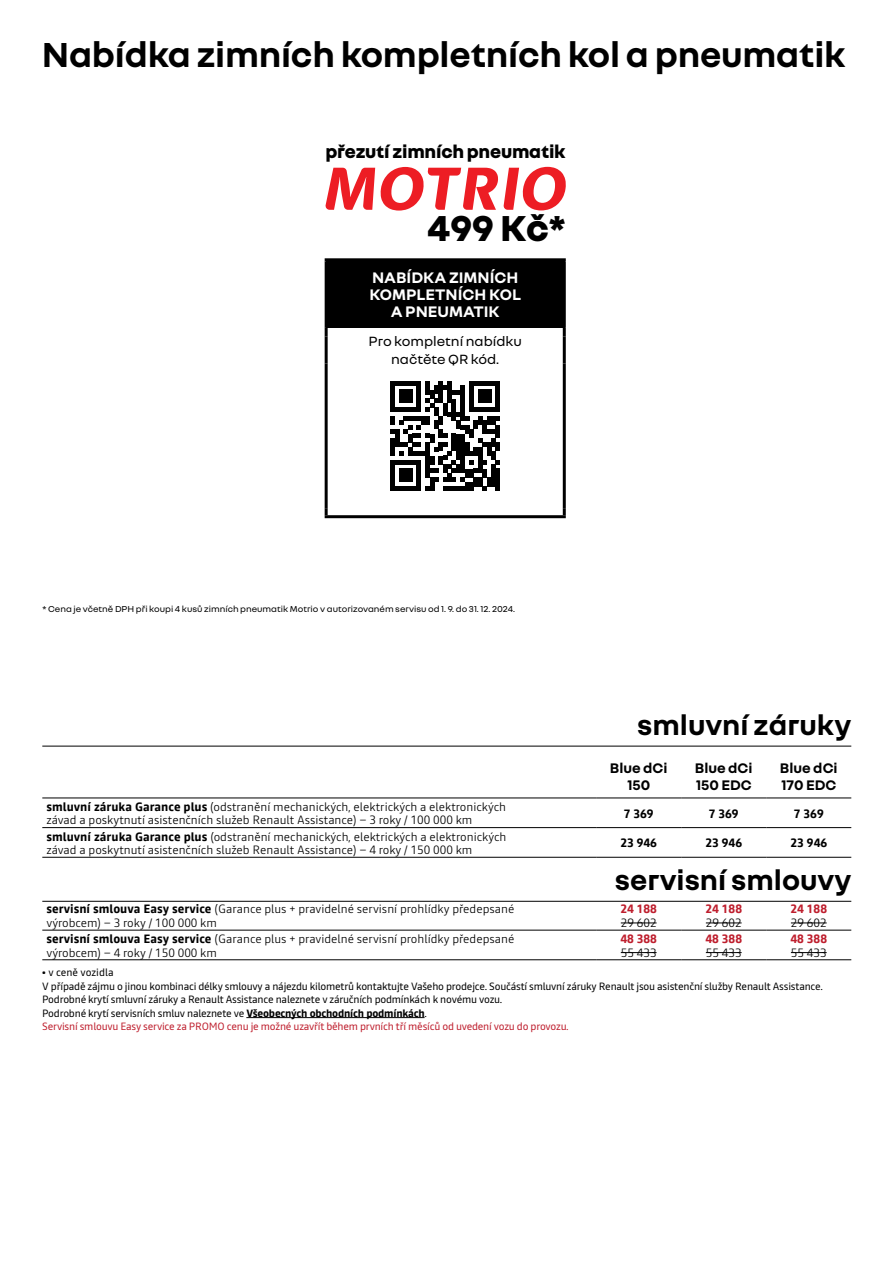
<style>
.page{position:relative;width:893px;height:1263px;background:#fff}
.page>*{position:absolute;margin:0;border:0;box-sizing:border-box;transform-origin:0 0}
.t1{font:800 39px "Nouvel R";color:#000}
.t2{font:700 37.5px "Nouvel R";letter-spacing:-.005em;color:#000}
.t3{font:700 30px "Nouvel R";color:#000}
.t4{font:800 19.5px "Nouvel R";letter-spacing:-.01em;color:#000}
.t5{font:700 16.5px/17.4px "Nouvel R";color:#fff;text-align:center}
.t6{font:700 15px/16.5px "Nouvel R";color:#000}
.t7{font:14.4px/18px "Nouvel R";color:#000;text-align:center}
.t8{font:300 12px/13.5px "Read";color:#000}
.t9{font:700 12px "Read";color:#be1e2d}
.t10{font:700 12px "Read";color:#000}
.t11{font:10.5px/13.5px "Read";letter-spacing:-.02em;color:#000}
.t12{font:9.3px "Nouvel R";color:#000}
.s1{font-weight:700}
.s2{color:#be1e2d}
</style>
<div class="page">
<hr style="left:246px;top:1017px;width:179px;height:1px;background:#000">
<hr style="left:42px;top:797px;width:554px;height:1px;background:#000">
<hr style="left:596px;top:827px;width:85px;height:1px;background:#000">
<hr style="left:681px;top:827px;width:85px;height:1px;background:#000">
<hr style="left:766px;top:827px;width:85px;height:1px;background:#000">
<hr style="left:596px;top:930px;width:85px;height:1px;background:#000">
<hr style="left:681px;top:930px;width:85px;height:1px;background:#000">
<hr style="left:766px;top:930px;width:85px;height:1px;background:#000">
<hr style="left:596px;top:959px;width:85px;height:1px;background:#000">
<hr style="left:681px;top:959px;width:85px;height:1px;background:#000">
<hr style="left:766px;top:959px;width:85px;height:1px;background:#000">
<hr style="left:42px;top:827px;width:554px;height:1px;background:#000">
<hr style="left:42px;top:930px;width:554px;height:1px;background:#000">
<hr style="left:596px;top:797px;width:85px;height:1px;background:#000">
<hr style="left:681px;top:797px;width:85px;height:1px;background:#000">
<hr style="left:766px;top:797px;width:85px;height:1px;background:#000">
<hr style="left:42px;top:959px;width:554px;height:1px;background:#000">
<hr style="left:42px;top:857px;width:554px;height:1px;background:#000">
<hr style="left:596px;top:857px;width:85px;height:1px;background:#000">
<hr style="left:681px;top:857px;width:85px;height:1px;background:#000">
<hr style="left:766px;top:857px;width:85px;height:1px;background:#000">
<hr style="left:42px;top:746px;width:809px;height:1px;background:#000">
<hr style="left:42px;top:901px;width:809px;height:1px;background:#000">
<hr style="left:621px;top:923px;width:36px;height:1px;background:#000">
<hr style="left:706px;top:923px;width:36px;height:1px;background:#000">
<hr style="left:791px;top:923px;width:36px;height:1px;background:#000">
<hr style="left:621px;top:952px;width:36px;height:1px;background:#000">
<hr style="left:706px;top:952px;width:36px;height:1px;background:#000">
<hr style="left:791px;top:952px;width:36px;height:1px;background:#000">
<div style="left:326px;top:260px;width:238px;height:68px;background:#000"></div>
<hr style="left:325px;top:258px;width:241px;height:3px;background:#000">
<hr style="left:325px;top:261px;width:3px;height:67px;background:#000">
<hr style="left:563px;top:261px;width:3px;height:67px;background:#000">
<svg style="left:325px;top:328px;width:3px;height:8px"></svg>
<svg style="left:563px;top:328px;width:3px;height:8px"></svg>
<hr style="left:325px;top:336px;width:3px;height:28px;background:#000">
<hr style="left:563px;top:336px;width:3px;height:28px;background:#000">
<hr style="left:325px;top:364px;width:3px;height:144px;background:#000">
<hr style="left:563px;top:364px;width:3px;height:144px;background:#000">
<svg style="left:325px;top:508px;width:3px;height:7px"></svg>
<svg style="left:563px;top:508px;width:3px;height:7px"></svg>
<hr style="left:325px;top:515px;width:241px;height:3px;background:#000">
<svg style="left:390px;top:381px;width:110px;height:110px"></svg>
<svg style="left:325px;top:167px;width:241px;height:44px"></svg>
<h2 class="t2" style="left:42px;top:30px;width:806px">Nabídka zimních kompletních kol a pneumatik</h2>
<h3 class="t4" style="left:326px;top:139px;width:242px">přezutí zimních pneumatik</h3>
<h1 class="t1" style="left:427px;top:202px;width:140px">499 Kč*</h1>
<h3 class="t5" style="left:369px;top:267px;width:153px">Nabídka zimních kompletních kol a pneumatik</h3>
<p class="t7" style="left:369px;top:331px;width:155px">Pro kompletní nabídku načtěte QR kód.</p>
<p class="t12" style="left:43px;top:603px;width:474px">* Cena je včetně DPH při koupi 4 kusů zimních pneumatik Motrio v autorizovaném servisu od 1. 9. do 31. 12. 2024.</p>
<h3 class="t3" style="left:637px;top:705px;width:216px">smluvní záruky</h3>
<p class="t6" style="left:610px;top:759px;width:59px;text-align:center">Blue dCi<br>150</p>
<p class="t6" style="left:695px;top:759px;width:59px">Blue dCi<br>150 EDC</p>
<p class="t6" style="left:780px;top:759px;width:59px">Blue dCi<br>170 EDC</p>
<p class="t8" style="left:47px;top:800px;width:461px"><span class="s1">smluvní záruka Garance plus</span> (odstranění mechanických, elektrických a elektronických závad a poskytnutí asistenčních služeb Renault Assistance) – 3 roky / 100 000 km</p>
<p class="t10" style="left:624px;top:805px;width:31px">7 369</p>
<p class="t10" style="left:709px;top:805px;width:31px">7 369</p>
<p class="t10" style="left:794px;top:805px;width:31px">7 369</p>
<p class="t8" style="left:47px;top:829px;width:461px"><span class="s1">smluvní záruka Garance plus</span> (odstranění mechanických, elektrických a elektronických závad a poskytnutí asistenčních služeb Renault Assistance) – 4 roky / 150 000 km</p>
<p class="t10" style="left:620px;top:835px;width:38px">23 946</p>
<p class="t10" style="left:705px;top:835px;width:38px">23 946</p>
<p class="t10" style="left:790px;top:835px;width:38px">23 946</p>
<h3 class="t3" style="left:615px;top:860px;width:238px">servisní smlouvy</h3>
<p class="t8" style="left:47px;top:902px;width:469px"><span class="s1">servisní smlouva Easy service</span> (Garance plus + pravidelné servisní prohlídky předepsané výrobcem) – 3 roky / 100 000 km</p>
<p class="t9" style="left:620px;top:901px;width:38px">24 188</p>
<p class="t9" style="left:705px;top:901px;width:38px">24 188</p>
<p class="t8" style="left:706px;top:916px;width:37px">29 602</p>
<p class="t9" style="left:790px;top:901px;width:38px">24 188</p>
<p class="t8" style="left:791px;top:916px;width:37px">29 602</p>
<p class="t8" style="left:621px;top:916px;width:37px">29 602</p>
<p class="t8" style="left:47px;top:932px;width:469px"><span class="s1">servisní smlouva Easy service</span> (Garance plus + pravidelné servisní prohlídky předepsané výrobcem) – 4 roky / 150 000 km</p>
<p class="t9" style="left:620px;top:930px;width:38px">48 388</p>
<p class="t9" style="left:790px;top:930px;width:38px">48 388</p>
<p class="t8" style="left:791px;top:945px;width:37px">55 433</p>
<p class="t11" style="left:42px;top:966px;width:782px"><span class="s1">•</span> v ceně vozidla<br>V případě zájmu o jinou kombinaci délky smlouvy a nájezdu kilometrů kontaktujte Vašeho prodejce. Součástí smluvní záruky Renault jsou asistenční služby Renault Assistance.<br>Podrobné krytí smluvní záruky a Renault Assistance naleznete v záručních podmínkách k novému vozu.<br>Podrobné krytí servisních smluv naleznete ve <span class="s1">Všeobecných obchodních podmínkách</span>.<br><span class="s2">Servisní smlouvu Easy service za PROMO cenu je možné uzavřít během prvních tří měsíců od uvedení vozu do provozu.</span></p>
<p class="t9" style="left:705px;top:930px;width:38px">48 388</p>
<p class="t8" style="left:706px;top:945px;width:37px">55 433</p>
<p class="t8" style="left:621px;top:945px;width:37px">55 433</p>
</div>
